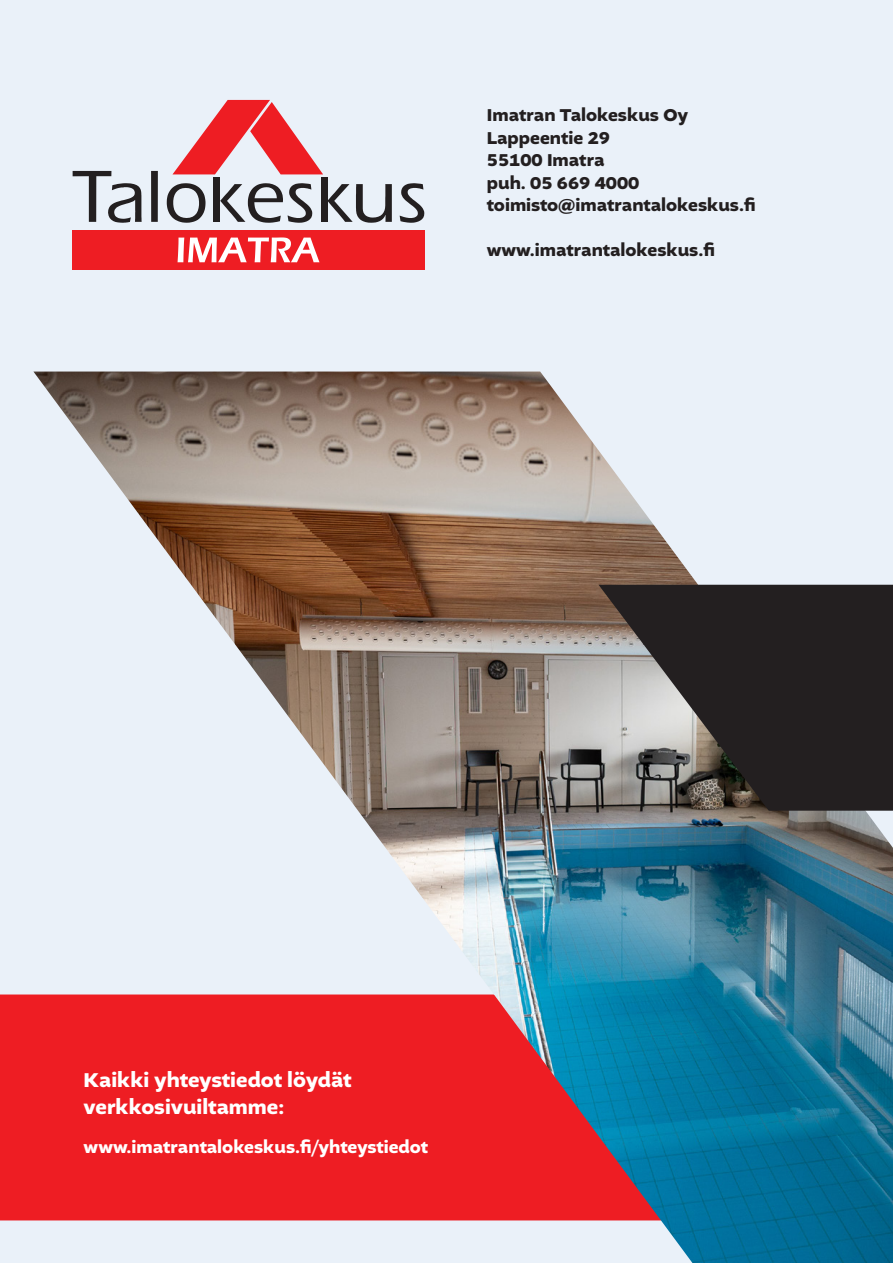
<style>
.page{position:relative;width:893px;height:1263px;background:#eaf1f9}
.page>*{position:absolute;margin:0;border:0;box-sizing:border-box;transform-origin:0 0}
.inkku{font:700 21px "Altivo";color:#fff}
.inkku-2{font:700 18px "Altivo";color:#231f20}
.inkku-3{font:700 18px "Altivo";color:#fff}
</style>
<div class="page">
<div style="left:0;top:994px;width:33px;height:226px;background:#ee1d23"></div>
<svg style="left:173px;top:100px;width:150px;height:74px"></svg>
<svg style="left:73px;top:171px;width:69px;height:52px"></svg>
<div style="left:151px;top:171px;width:7px;height:51px;background:#231f20"></div>
<svg style="left:167px;top:183px;width:38px;height:40px"></svg>
<div style="left:214px;top:177px;width:6px;height:45px;background:#231f20"></div>
<svg style="left:220px;top:183px;width:92px;height:40px"></svg>
<svg style="left:400px;top:183px;width:24px;height:40px"></svg>
<svg style="left:327px;top:184px;width:65px;height:39px"></svg>
<div style="left:321px;top:177px;width:6px;height:45px;background:#231f20"></div>
<div style="left:72px;top:230px;width:353px;height:40px;background:#ee1d23"></div>
<svg style="left:178px;top:237px;width:141px;height:25px"></svg>
<img style="left:33px;top:371px;width:860px;height:892px">
<svg style="left:598px;top:585px;width:295px;height:226px;background:#454140"></svg>
<svg style="left:864px;top:965px;width:6px;height:4px"></svg>
<p class="inkku-2" style="left:487px;top:103px;width:203px">Imatran Talokeskus Oy</p>
<p class="inkku-2" style="left:487px;top:126px;width:125px">Lappeentie 29</p>
<p class="inkku-2" style="left:487px;top:148px;width:119px">55100 Imatra</p>
<p class="inkku-2" style="left:487px;top:171px;width:154px">puh. 05 669 4000</p>
<p class="inkku-2" style="left:487px;top:193px;width:270px">toimisto@imatrantalokeskus.fi</p>
<p class="inkku-2" style="left:487px;top:238px;width:230px">www.imatrantalokeskus.fi</p>
<p class="inkku" style="left:84px;top:1066px;width:270px">Kaikki yhteystiedot löydät</p>
<p class="inkku" style="left:84px;top:1093px;width:202px">verkkosivuiltamme:</p>
<p class="inkku-3" style="left:84px;top:1135px;width:346px">www.imatrantalokeskus.fi/yhteystiedot</p>
</div>
